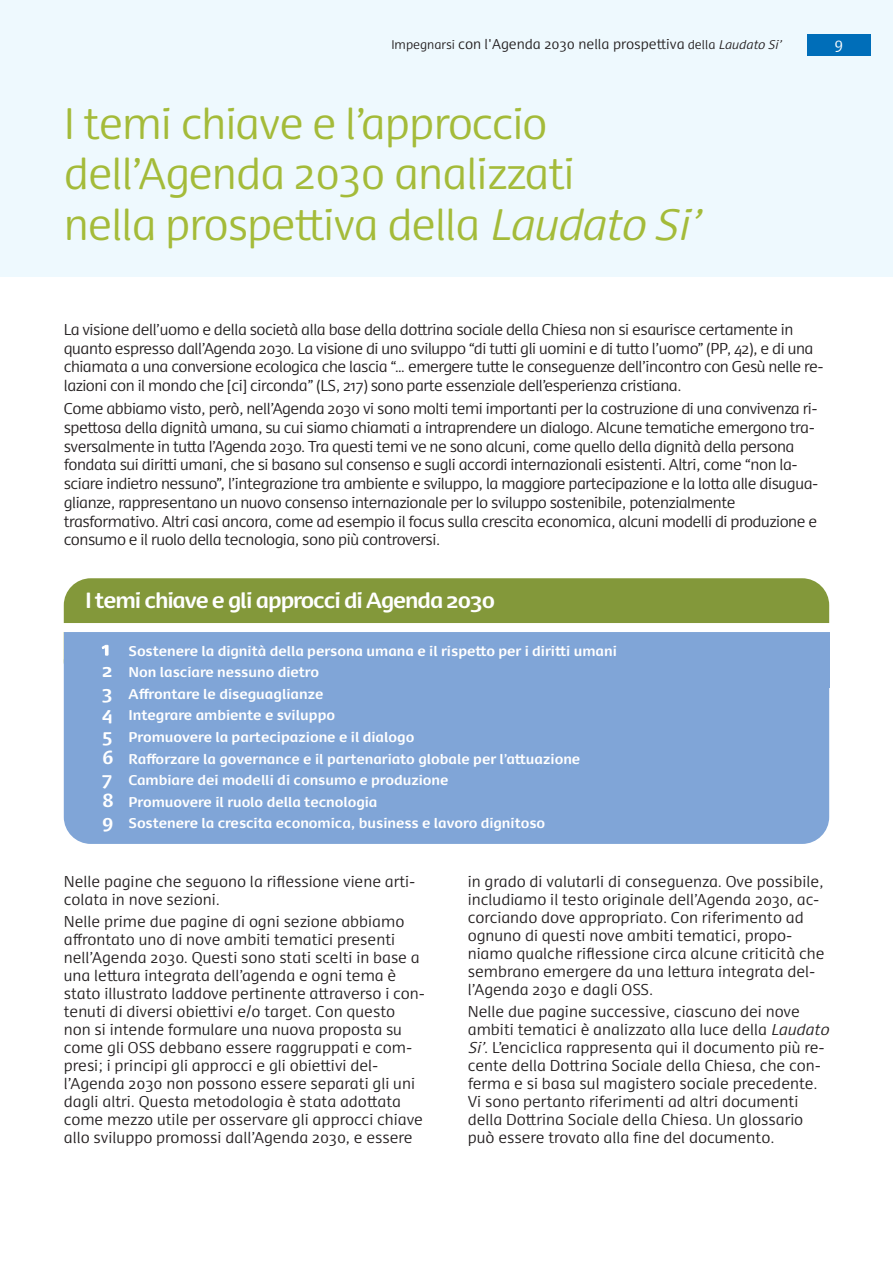
<style>
.page{position:relative;width:893px;height:1263px;background:#fff}
.page>*{position:absolute;margin:0;border:0;box-sizing:border-box;transform-origin:0 0}
.t1{font:300 42px/50.4px "Dancer Pro";letter-spacing:-.025em;color:#a4bb39}
.t2{font:700 21px "Dancer Pro";letter-spacing:-.05em;color:#fff}
.t3{font:300 15px/18px "Dancer Pro";letter-spacing:-.015em;color:#231f20}
.t4{font:300 15px "Dancer Pro";color:#fff}
.t5{font:700 13.5px/21.6px "Dancer Pro";color:#fff}
.t6{font:300 13.5px "Dancer Pro";color:#231f20}
.s1{font-size:12px}
.s2{font-style:italic;font-size:12px}
.s3{font-style:italic}
.s4{font-size:18px}
</style>
<div class="page">
<div style="left:0;top:0;width:893px;height:276px;background:#eef9fe"></div>
<div style="left:807px;top:34px;width:64px;height:21px;background:#006eb9"></div>
<div style="left:64px;top:635px;width:765px;height:209px;background:#80a5d7;border-radius:27px"></div>
<div style="left:64px;top:578px;width:765px;height:110px;background:#83983a;border-radius:27px"></div>
<div style="left:64px;top:626px;width:765px;height:62px;background:#80a5d7"></div>
<div style="left:54px;top:623px;width:788px;height:9px;background:#fff"></div>
<p class="t6" style="left:391px;top:38px;width:394px"><span class="s1">Impegnarsi</span> con l'Agenda 2030 nella prospettiva <span class="s1">della</span> <span class="s2">Laudato Si’</span></p>
<h1 class="t1" style="left:64px;top:101px;width:647px">I temi chiave e l’approccio dell’Agenda 2030 analizzati<br>nella prospettiva della <span class="s3">Laudato Si’</span></h1>
<p class="t4" style="left:834px;top:36px;width:10px">9</p>
<p class="t3" style="left:64px;top:321px;width:761px;line-height:18.8px">La visione dell’uomo e della società alla base della dottrina sociale della Chiesa non si esaurisce certamente in quanto espresso dall’Agenda 2030. La visione di uno sviluppo “di tutti gli uomini e di tutto l’uomo” (PP, 42), e di una chiamata a una conversione ecologica che lascia “… emergere tutte le conseguenze dell’incontro con Gesù nelle re&shy;lazioni con il mondo che [ci] circonda” (LS, 217) sono parte essenziale dell’esperienza cristiana.</p>
<p class="t3" style="left:64px;top:400px;width:756px;line-height:18.8px">Come abbiamo visto, però, nell’Agenda 2030 vi sono molti temi importanti per la costruzione di una convivenza ri&shy;spettosa della dignità umana, su cui siamo chiamati a intraprendere un dialogo. Alcune tematiche emergono tra&shy;sversalmente in tutta l’Agenda 2030. Tra questi temi ve ne sono alcuni, come quello della dignità della persona fondata sui diritti umani, che si basano sul consenso e sugli accordi internazionali esistenti. Altri, come “non la&shy;sciare indietro nessuno”, l’integrazione tra ambiente e sviluppo, la maggiore partecipazione e la lotta alle disugua&shy;glianze, rappresentano un nuovo consenso internazionale per lo sviluppo sostenibile, potenzialmente trasformativo. Altri casi ancora, come ad esempio il focus sulla crescita economica, alcuni modelli di produzione e consumo e il ruolo della tecnologia, sono più controversi.</p>
<h2 class="t2" style="left:85px;top:591px;width:412px">I temi chiave e gli approcci di Agenda 2030</h2>
<p class="t5" style="left:102px;top:641px;width:516px"><span class="s4">1</span> Sostenere la dignità della persona umana e il rispetto per i diritti umani <span class="s4">2</span> Non lasciare nessuno dietro<br><span class="s4">3</span> Affrontare le diseguaglianze<br><span class="s4">4</span> Integrare ambiente e sviluppo<br><span class="s4">5</span> Promuovere la partecipazione e il dialogo<br><span class="s4">6</span> Rafforzare la governance e il partenariato globale per l’attuazione<br><span class="s4">7</span> Cambiare dei modelli di consumo e produzione<br><span class="s4">8</span> Promuovere il ruolo della tecnologia<br><span class="s4">9</span> Sostenere la crescita economica, business e lavoro dignitoso</p>
<p class="t3" style="left:64px;top:873px;width:353px">Nelle pagine che seguono la riflessione viene arti&shy;colata in nove sezioni.</p>
<p class="t3" style="left:64px;top:914px;width:363px">Nelle prime due pagine di ogni sezione abbiamo affrontato uno di nove ambiti tematici presenti nell’Agenda 2030. Questi sono stati scelti in base a una lettura integrata dell’agenda e ogni tema è stato illustrato laddove pertinente attraverso i con&shy;tenuti di diversi obiettivi e/o target. Con questo non si intende formulare una nuova proposta su come gli OSS debbano essere raggruppati e com&shy;presi; i principi gli approcci e gli obiettivi del&shy;l’Agenda 2030 non possono essere separati gli uni dagli altri. Questa metodologia è stata adottata come mezzo utile per osservare gli approcci chiave allo sviluppo promossi dall’Agenda 2030, e essere</p>
<p class="t3" style="left:468px;top:873px;width:358px">in grado di valutarli di conseguenza. Ove possibile, includiamo il testo originale dell’Agenda 2030, ac&shy;corciando dove appropriato. Con riferimento ad ognuno di questi nove ambiti tematici, propo&shy;niamo qualche riflessione circa alcune criticità che sembrano emergere da una lettura integrata del&shy;l’Agenda 2030 e dagli OSS.</p>
<p class="t3" style="left:468px;top:1004px;width:366px">Nelle due pagine successive, ciascuno dei nove ambiti tematici è analizzato alla luce della <span class="s3">Laudato Si’</span>. L’enciclica rappresenta qui il documento più re&shy;cente della Dottrina Sociale della Chiesa, che con&shy;ferma e si basa sul magistero sociale precedente.<br>Vi sono pertanto riferimenti ad altri documenti della Dottrina Sociale della Chiesa. Un glossario può essere trovato alla fine del documento.</p>
</div>
